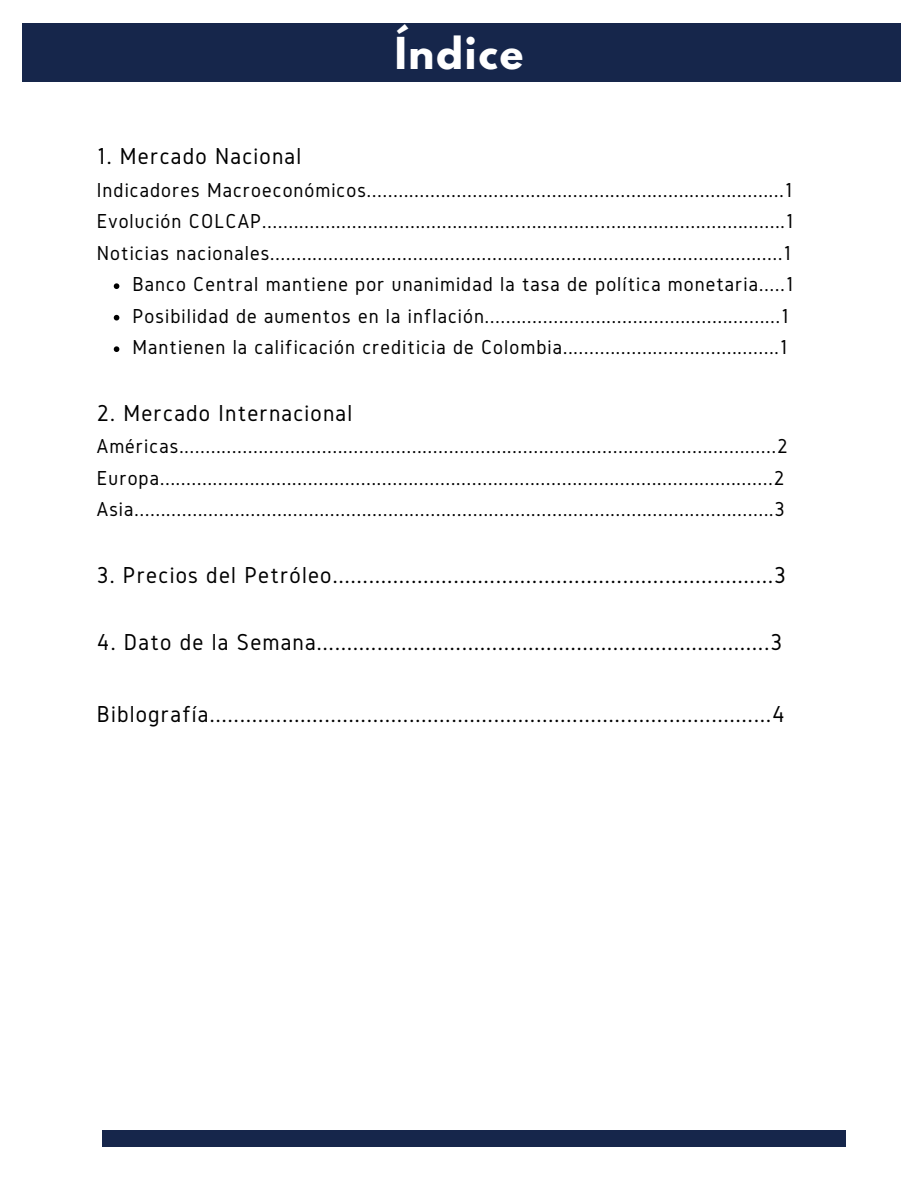
<style>
.page{position:relative;width:918px;height:1188px;background:#fff}
.page>*{position:absolute;margin:0;border:0;box-sizing:border-box;transform-origin:0 0}
.t1{font:700 39px "League Spartan";letter-spacing:.05em;color:#fff}
.t2{font:24px "Gidole";letter-spacing:.05em;color:#000}
.t3{font:21px "Gidole";letter-spacing:.05em;color:#000}
</style>
<div class="page">
<div style="left:102px;top:1130px;width:744px;height:16px;background:#16264b"></div>
<svg style="left:114px;top:283px;width:5px;height:6px"></svg>
<svg style="left:114px;top:315px;width:5px;height:6px"></svg>
<svg style="left:114px;top:346px;width:5px;height:6px"></svg>
<div style="left:22px;top:23px;width:878px;height:59px;background:#16264b"></div>
<p class="t1" style="left:395px;top:34px;width:130px">Índice</p>
<p class="t2" style="left:97px;top:143px;width:206px">1. Mercado Nacional</p>
<p class="t3" style="left:97px;top:178px;width:697px">Indicadores Macroeconómicos...............................................................................1</p>
<p class="t3" style="left:97px;top:210px;width:698px">Evolución COLCAP...................................................................................................1</p>
<p class="t3" style="left:97px;top:241px;width:696px">Noticias nacionales.................................................................................................1</p>
<p class="t3" style="left:133px;top:273px;width:662px">Banco Central mantiene por unanimidad la tasa de política monetaria.....1</p>
<p class="t3" style="left:133px;top:304px;width:658px">Posibilidad de aumentos en la inflación........................................................1</p>
<p class="t3" style="left:133px;top:336px;width:656px">Mantienen la calificación crediticia de Colombia.........................................1</p>
<p class="t2" style="left:97px;top:399px;width:257px">2. Mercado Internacional</p>
<p class="t3" style="left:97px;top:435px;width:692px">Américas.................................................................................................................2</p>
<p class="t3" style="left:97px;top:466px;width:689px">Europa....................................................................................................................2</p>
<p class="t3" style="left:97px;top:498px;width:689px">Asia.........................................................................................................................3</p>
<p class="t2" style="left:97px;top:561px;width:690px">3. Precios del Petróleo.........................................................................3</p>
<p class="t2" style="left:97px;top:629px;width:687px">4. Dato de la Semana...........................................................................3</p>
<p class="t2" style="left:97px;top:701px;width:689px">Biblografía.............................................................................................4</p>
</div>
